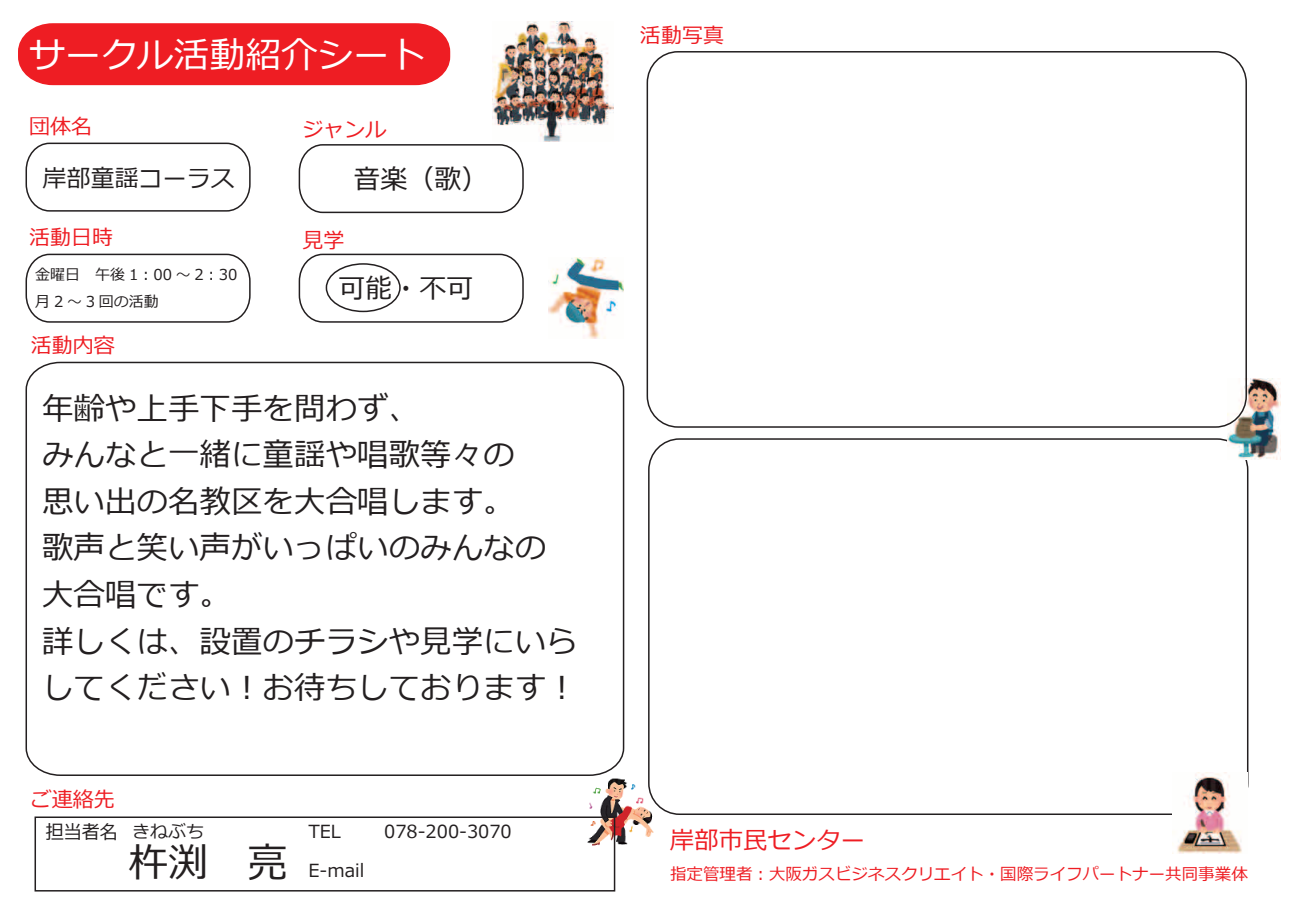
<style>
.page{position:relative;width:1289px;height:919px;background:#fff}
.page>*{position:absolute;margin:0;border:0;box-sizing:border-box;transform-origin:0 0}
.t1{font:39.6px "Meiryo";color:#231f20}
.t2{font:36px "Meiryo";color:#fff}
.t3{font:31.5px/46.5px "Meiryo";color:#231f20}
.t4{font:27px "Meiryo";color:#231f20}
.t5{font:24.3px "Meiryo";color:#ee1d23}
.t6{font:24px "Meiryo";color:#231f20}
.t7{font:21px "Meiryo";color:#ee1d23}
.t8{font:19.2px "Meiryo";color:#231f20;scale:.94 1}
.t9{font:18px/39px "Meiryo";color:#231f20}
.t10{font:16.5px "Meiryo";color:#ee1d23}
.t11{font:15px/27px "Meiryo";color:#231f20}
</style>
<div class="page">
<div style="left:18px;top:23px;width:433px;height:63px;background:#ee1d23"></div>
<svg style="left:25px;top:142px;width:226px;height:70px"></svg>
<svg style="left:298px;top:144px;width:226px;height:70px"></svg>
<svg style="left:25px;top:361px;width:600px;height:415px"></svg>
<img style="left:492px;top:21px;width:121px;height:121px">
<img style="left:587px;top:778px;width:68px;height:70px">
<div style="left:648px;top:438px;width:600px;height:377px;border:2px solid #231f20;border-radius:31px"></div>
<img style="left:1172px;top:772px;width:75px;height:81px">
<img style="left:548px;top:258px;width:75px;height:80px">
<img style="left:1226px;top:379px;width:54px;height:80px">
<svg style="left:25px;top:253px;width:226px;height:70px"></svg>
<svg style="left:298px;top:253px;width:226px;height:70px"></svg>
<div style="left:35px;top:816px;width:580px;height:75px;border:2px solid #231f20"></div>
<div style="left:646px;top:51px;width:600px;height:377px;border:2px solid #231f20;border-radius:31px"></div>
<div style="left:326px;top:263px;width:75px;height:49px;border:2px solid #231f20;border-radius:50%"></div>
<p class="t2" style="left:29px;top:30px;width:398px">サークル活動紹介シート</p>
<p class="t7" style="left:29px;top:112px;width:64px">団体名</p>
<p class="t7" style="left:302px;top:115px;width:85px">ジャンル</p>
<p class="t6" style="left:43px;top:161px;width:194px">岸部童謡コーラス</p>
<p class="t4" style="left:353px;top:160px;width:136px">音楽（歌）</p>
<p class="t7" style="left:29px;top:223px;width:85px">活動日時</p>
<p class="t7" style="left:302px;top:226px;width:43px">見学</p>
<p class="t4" style="left:338px;top:269px;width:136px">可能・不可</p>
<p class="t11" style="left:35px;top:262px;width:204px">金曜日　午後 1︓00 ～ 2︓30月2～3回の活動</p>
<p class="t7" style="left:31px;top:331px;width:85px">活動内容</p>
<p class="t3" style="left:42px;top:387px;width:537px">年齢や上手下手を問わず、<br>みんなと一緒に童謡や唱歌等々の<br>思い出の名教区を大合唱します。<br>歌声と笑い声がいっぱいのみんなの大合唱です。<br>詳しくは、設置のチラシや見学にいらしてください︕お待ちしております︕</p>
<p class="t7" style="left:640px;top:20px;width:85px">活動写真</p>
<p class="t7" style="left:31px;top:784px;width:85px">ご連絡先</p>
<p class="t8" style="left:46px;top:818px;width:97px">担当者名　</p>
<p class="t9" style="left:308px;top:813px;width:57px">TEL　<br>E-mail</p>
<p class="t5" style="left:670px;top:822px;width:197px">岸部市民センター</p>
<p class="t9" style="left:132px;top:812px;width:73px">きねぶち</p>
<p class="t9" style="left:384px;top:813px;width:129px">078-200-3070</p>
<p class="t1" style="left:89px;top:835px;width:199px">　杵渕　亮</p>
<p class="t10" style="left:670px;top:862px;width:579px">指定管理者︓大阪ガスビジネスクリエイト・国際ライフパートナー共同事業体</p>
</div>
